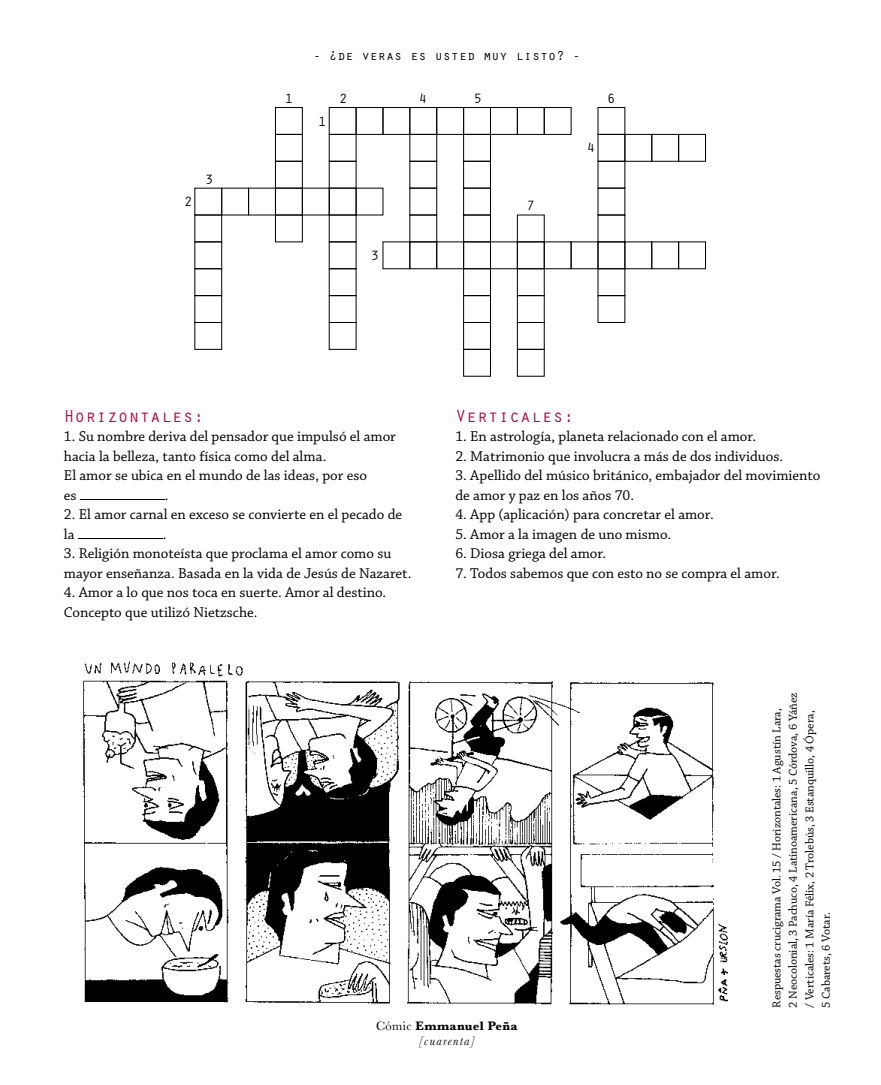
<style>
.page{position:relative;width:881px;height:1085px;background:#fff}
.page>*{position:absolute;margin:0;border:0;box-sizing:border-box;transform-origin:0 0}
.t1{font:18px "Orator Std";color:#a9103d}
.t2{font:15px/19.5px "Chaparral Pro";color:#000}
.t3{font:13.95px "Orator Std";color:#000}
.t4{font:13.5px "Orator Std";color:#000}
.t5{font:700 12.75px/15px "Baskerville";letter-spacing:.025em;color:#000;text-align:center}
.t6{font:12px/16.5px "Chaparral Pro";letter-spacing:-.005em;color:#000}
.s1{font-weight:400}
.s2{font-weight:400;font-style:italic}
</style>
<div class="page">
<div style="left:194px;top:214px;width:28px;height:28px;border:1px solid #000"></div>
<div style="left:194px;top:241px;width:28px;height:28px;border:1px solid #000"></div>
<div style="left:194px;top:268px;width:28px;height:28px;border:1px solid #000"></div>
<div style="left:194px;top:295px;width:28px;height:28px;border:1px solid #000"></div>
<div style="left:194px;top:322px;width:28px;height:28px;border:1px solid #000"></div>
<div style="left:221px;top:188px;width:28px;height:27px;border:1px solid #000"></div>
<div style="left:248px;top:188px;width:28px;height:27px;border:1px solid #000"></div>
<div style="left:275px;top:188px;width:28px;height:27px;border:1px solid #000"></div>
<div style="left:275px;top:161px;width:28px;height:28px;border:1px solid #000"></div>
<div style="left:275px;top:134px;width:28px;height:28px;border:1px solid #000"></div>
<div style="left:275px;top:107px;width:28px;height:28px;border:1px solid #000"></div>
<div style="left:275px;top:214px;width:28px;height:28px;border:1px solid #000"></div>
<div style="left:302px;top:188px;width:27px;height:27px;border:1px solid #000"></div>
<div style="left:328px;top:188px;width:28px;height:27px;border:1px solid #000"></div>
<div style="left:328px;top:241px;width:28px;height:28px;border:1px solid #000"></div>
<div style="left:328px;top:268px;width:28px;height:28px;border:1px solid #000"></div>
<div style="left:328px;top:295px;width:28px;height:28px;border:1px solid #000"></div>
<div style="left:328px;top:322px;width:28px;height:28px;border:1px solid #000"></div>
<div style="left:328px;top:161px;width:28px;height:28px;border:1px solid #000"></div>
<div style="left:328px;top:134px;width:28px;height:28px;border:1px solid #000"></div>
<div style="left:328px;top:107px;width:28px;height:28px;border:1px solid #000"></div>
<div style="left:355px;top:107px;width:28px;height:28px;border:1px solid #000"></div>
<div style="left:382px;top:107px;width:28px;height:28px;border:1px solid #000"></div>
<div style="left:409px;top:107px;width:28px;height:28px;border:1px solid #000"></div>
<div style="left:409px;top:134px;width:28px;height:28px;border:1px solid #000"></div>
<div style="left:409px;top:161px;width:28px;height:28px;border:1px solid #000"></div>
<div style="left:409px;top:188px;width:28px;height:27px;border:1px solid #000"></div>
<div style="left:409px;top:214px;width:28px;height:28px;border:1px solid #000"></div>
<div style="left:409px;top:241px;width:28px;height:28px;border:1px solid #000"></div>
<div style="left:436px;top:241px;width:28px;height:28px;border:1px solid #000"></div>
<div style="left:436px;top:107px;width:28px;height:28px;border:1px solid #000"></div>
<div style="left:463px;top:107px;width:28px;height:28px;border:1px solid #000"></div>
<div style="left:463px;top:134px;width:28px;height:28px;border:1px solid #000"></div>
<div style="left:463px;top:161px;width:28px;height:28px;border:1px solid #000"></div>
<div style="left:463px;top:188px;width:28px;height:27px;border:1px solid #000"></div>
<div style="left:463px;top:214px;width:28px;height:28px;border:1px solid #000"></div>
<div style="left:463px;top:241px;width:28px;height:28px;border:1px solid #000"></div>
<div style="left:490px;top:241px;width:27px;height:28px;border:1px solid #000"></div>
<div style="left:516px;top:241px;width:28px;height:28px;border:1px solid #000"></div>
<div style="left:516px;top:268px;width:28px;height:28px;border:1px solid #000"></div>
<div style="left:516px;top:295px;width:28px;height:28px;border:1px solid #000"></div>
<div style="left:516px;top:322px;width:28px;height:28px;border:1px solid #000"></div>
<div style="left:516px;top:349px;width:28px;height:27px;border:1px solid #000"></div>
<div style="left:516px;top:214px;width:28px;height:28px;border:1px solid #000"></div>
<div style="left:543px;top:241px;width:28px;height:28px;border:1px solid #000"></div>
<div style="left:570px;top:241px;width:28px;height:28px;border:1px solid #000"></div>
<div style="left:597px;top:161px;width:28px;height:28px;border:1px solid #000"></div>
<div style="left:597px;top:134px;width:28px;height:28px;border:1px solid #000"></div>
<div style="left:624px;top:134px;width:28px;height:28px;border:1px solid #000"></div>
<div style="left:651px;top:134px;width:27px;height:28px;border:1px solid #000"></div>
<div style="left:677px;top:134px;width:28px;height:28px;border:1px solid #000"></div>
<div style="left:597px;top:107px;width:28px;height:28px;border:1px solid #000"></div>
<div style="left:597px;top:268px;width:28px;height:28px;border:1px solid #000"></div>
<div style="left:597px;top:295px;width:28px;height:28px;border:1px solid #000"></div>
<div style="left:624px;top:241px;width:28px;height:28px;border:1px solid #000"></div>
<div style="left:463px;top:268px;width:28px;height:28px;border:1px solid #000"></div>
<div style="left:463px;top:295px;width:28px;height:28px;border:1px solid #000"></div>
<div style="left:463px;top:322px;width:28px;height:28px;border:1px solid #000"></div>
<div style="left:463px;top:349px;width:28px;height:27px;border:1px solid #000"></div>
<div style="left:490px;top:107px;width:27px;height:28px;border:1px solid #000"></div>
<div style="left:516px;top:107px;width:28px;height:28px;border:1px solid #000"></div>
<div style="left:543px;top:107px;width:28px;height:28px;border:1px solid #000"></div>
<div style="left:355px;top:188px;width:28px;height:27px;border:1px solid #000"></div>
<img style="left:83px;top:661px;width:645px;height:344px">
<hr style="left:80px;top:499px;width:85px;height:1px;background:#000">
<hr style="left:78px;top:538px;width:85px;height:1px;background:#000">
<p class="t4" style="left:313px;top:46px;width:269px">- ¿de veras es usted muy listo? -</p>
<p class="t3" style="left:285px;top:89px;width:10px">1</p>
<p class="t3" style="left:339px;top:89px;width:10px">2</p>
<p class="t3" style="left:419px;top:89px;width:10px">4</p>
<p class="t3" style="left:473px;top:89px;width:10px">5</p>
<p class="t3" style="left:607px;top:89px;width:10px">6</p>
<p class="t3" style="left:184px;top:192px;width:10px">2</p>
<p class="t3" style="left:205px;top:169px;width:10px">3</p>
<p class="t3" style="left:318px;top:111px;width:10px">1</p>
<p class="t3" style="left:370px;top:246px;width:10px">3</p>
<p class="t3" style="left:526px;top:195px;width:10px">7</p>
<p class="t3" style="left:586px;top:138px;width:10px">4</p>
<p class="t1" style="left:64px;top:403px;width:142px">Horizontales:</p>
<p class="t2" style="left:64px;top:427px;width:333px">1. Su nombre deriva del pensador que impulsó el amor hacia la belleza, tanto física como del alma.<br>El amor se ubica en el mundo de las ideas, por eso<br>es</p>
<p class="t2" style="left:165px;top:486px;width:5px">.</p>
<p class="t2" style="left:64px;top:505px;width:340px">2. El amor carnal en exceso se convierte en el pecado de la</p>
<p class="t2" style="left:163px;top:525px;width:5px">.</p>
<p class="t2" style="left:64px;top:544px;width:349px">3. Religión monoteísta que proclama el amor como su mayor enseñanza. Basada en la vida de Jesús de Nazaret.</p>
<p class="t2" style="left:64px;top:583px;width:324px">4. Amor a lo que nos toca en suerte. Amor al destino.<br>Concepto que utilizó Nietzsche.</p>
<p class="t1" style="left:455px;top:403px;width:120px">Verticales:</p>
<p class="t2" style="left:455px;top:427px;width:302px">1. En astrología, planeta relacionado con el amor.</p>
<p class="t2" style="left:455px;top:447px;width:329px">2. Matrimonio que involucra a más de dos individuos.</p>
<p class="t2" style="left:455px;top:466px;width:366px">3. Apellido del músico británico, embajador del movimiento de amor y paz en los años 70.</p>
<p class="t2" style="left:455px;top:505px;width:260px">4. App (aplicación) para concretar el amor.</p>
<p class="t2" style="left:455px;top:525px;width:217px">5. Amor a la imagen de uno mismo.</p>
<p class="t2" style="left:455px;top:544px;width:152px">6. Diosa griega del amor.</p>
<p class="t2" style="left:455px;top:564px;width:326px">7. Todos sabemos que con esto no se compra el amor.</p>
<p class="t6" style="left:768px;top:1007px;width:316px;rotate:-90deg">Respuestas crucigrama Vol. 15 / Horizontales: 1 Agustín Lara,<br>2 Neocolonial, 3 Pachuco, 4 Latinoamericana, 5 Córdova, 6 Yáñez / Verticales: 1 María Félix, 2 Trolebús, 3 Estanquillo, 4 Ópera,<br>5 Cabarets, 6 Votar.</p>
<p class="t5" style="left:376px;top:1018px;width:143px"><span class="s1">Cómic</span> Emmanuel Peña <span class="s2">[cuarenta]</span></p>
</div>
